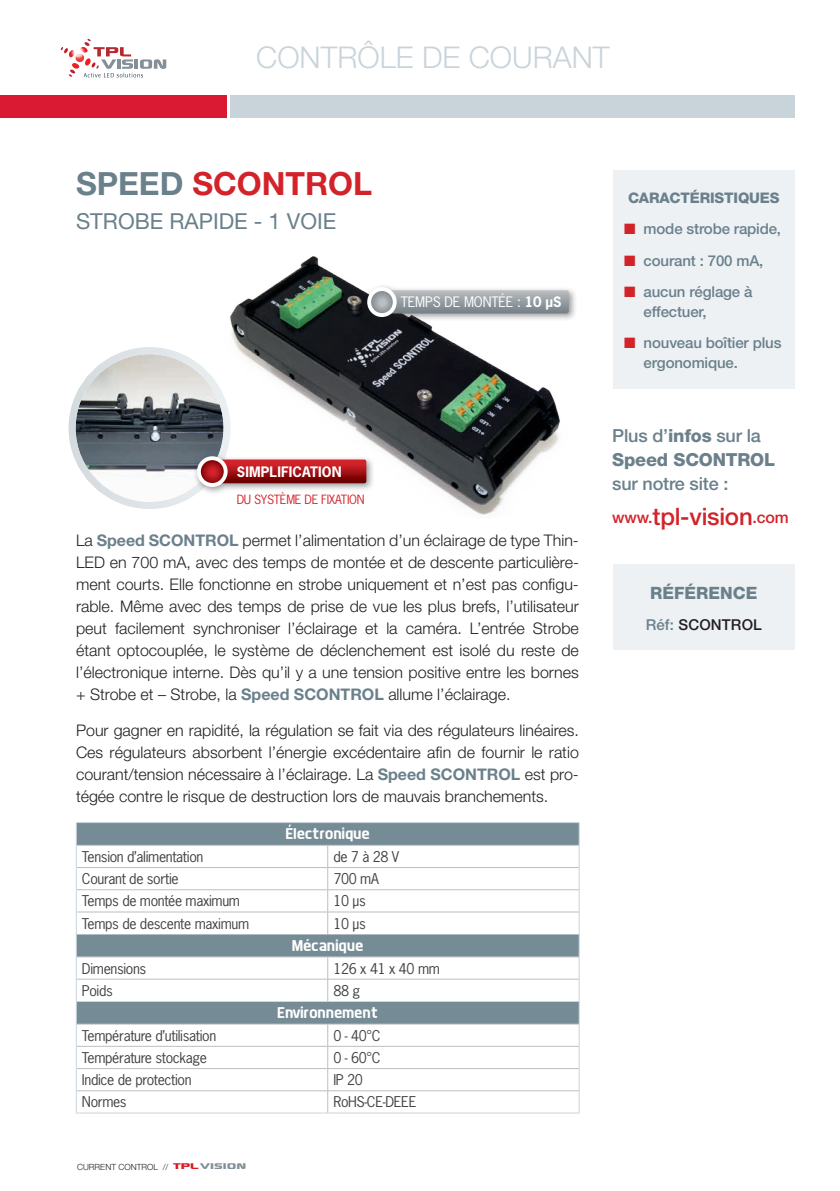
<style>
.page{position:relative;width:840px;height:1191px;background:#fff}
.page>*{position:absolute;margin:0;border:0;box-sizing:border-box;transform-origin:0 0}
.t1{font:700 32px "Helvetica Neue LT";color:#d2232a}
.t2{font:300 30px "Helvetica Neue LT";color:#c9d4da}
.t3{font:500 24px "Helvetica Neue LT";letter-spacing:-.01em;color:#d2232a}
.t4{font:22px "Helvetica Neue LT";color:#6a808b}
.t5{font:800 18px/24px "Helvetica Neue LT";letter-spacing:-.01em;color:#6a808b}
.t6{font:500 18px "Helvetica Neue LT";letter-spacing:-.01em;color:#6a808b}
.t7{font:800 17px "Helvetica Neue LT";color:#6a808b}
.t8{font:300 16px/22px "Helvetica Neue LT";color:#231f20;text-align:justify}
.t9{font:16px "Dyno";letter-spacing:-.025em;color:#fff}
.t10{font:500 15px/20px "Helvetica Neue LT";letter-spacing:-.01em;color:#6a808b}
.t11{font:500 15px "Helvetica Neue LT";letter-spacing:.01em;color:#231f20}
.t12{font:800 14.6px "Helvetica Neue LT";letter-spacing:-.01em;color:#6a808b}
.t13{font:14px "News Gothic Std";letter-spacing:-.025em;color:#414142}
.t14{font:13.6px "News Gothic Std";letter-spacing:-.01em;color:#fff}
.t15{font:700 13.6px "News Gothic Std";letter-spacing:.01em;color:#fff}
.t16{font:12px "News Gothic Std";letter-spacing:-.025em;color:#d2232a}
.t17{font:300 8.4px "Helvetica Neue LT";color:#231f20}
.s1{color:#6a808b}
.s2{font-weight:700}
.s3{color:#d2232a}
.s4{font-weight:700;color:#6a808b}
.s5{font-family:"Xscale";font-weight:400;font-size:16px;color:#d81920}
.s6{font-family:"Xscale";font-weight:400;font-size:16px;color:#849097}
.s7{font-weight:500}
.s8{font-size:16px}
</style>
<div class="page">
<div style="left:230px;top:95px;width:564px;height:23px;background:#c9d4da"></div>
<div style="left:0;top:95px;width:227px;height:23px;background:#da1a32"></div>
<svg style="left:61px;top:39px;width:105px;height:39px"></svg>
<div style="left:612px;top:170px;width:182px;height:218px;background:#edf1f4"></div>
<div style="left:77px;top:823px;width:501px;height:133px;background:#758b96"></div>
<svg style="left:77px;top:846px;width:501px;height:88px"></svg>
<svg style="left:77px;top:957px;width:501px;height:155px"></svg>
<svg style="left:327px;top:846px;width:1px;height:88px"></svg>
<hr style="left:76px;top:978px;width:251px;height:1px;background:#bcbec0">
<hr style="left:327px;top:978px;width:251px;height:1px;background:#bcbec0">
<svg style="left:327px;top:957px;width:1px;height:44px"></svg>
<hr style="left:76px;top:1046px;width:251px;height:1px;background:#bcbec0">
<hr style="left:327px;top:1046px;width:251px;height:1px;background:#bcbec0">
<hr style="left:76px;top:1068px;width:251px;height:1px;background:#bcbec0">
<hr style="left:327px;top:1068px;width:251px;height:1px;background:#bcbec0">
<svg style="left:327px;top:1024px;width:1px;height:88px"></svg>
<hr style="left:76px;top:845px;width:251px;height:1px;background:#bcbec0">
<hr style="left:327px;top:845px;width:251px;height:1px;background:#bcbec0">
<hr style="left:76px;top:956px;width:251px;height:1px;background:#bcbec0">
<hr style="left:327px;top:956px;width:251px;height:1px;background:#bcbec0">
<hr style="left:76px;top:1023px;width:251px;height:1px;background:#bcbec0">
<hr style="left:327px;top:1023px;width:251px;height:1px;background:#bcbec0">
<hr style="left:76px;top:867px;width:251px;height:1px;background:#bcbec0">
<hr style="left:327px;top:867px;width:251px;height:1px;background:#bcbec0">
<hr style="left:76px;top:889px;width:251px;height:1px;background:#bcbec0">
<hr style="left:327px;top:889px;width:251px;height:1px;background:#bcbec0">
<hr style="left:76px;top:911px;width:251px;height:1px;background:#bcbec0">
<hr style="left:327px;top:911px;width:251px;height:1px;background:#bcbec0">
<hr style="left:76px;top:1090px;width:251px;height:1px;background:#bcbec0">
<hr style="left:327px;top:1090px;width:251px;height:1px;background:#bcbec0">
<hr style="left:76px;top:822px;width:251px;height:1px;background:#c9d4da">
<hr style="left:327px;top:822px;width:252px;height:1px;background:#c9d4da">
<svg style="left:76px;top:823px;width:1px;height:289px"></svg>
<svg style="left:578px;top:823px;width:1px;height:289px"></svg>
<hr style="left:76px;top:1112px;width:251px;height:1px;background:#c9d4da">
<hr style="left:327px;top:1112px;width:252px;height:1px;background:#c9d4da">
<img style="left:76px;top:354px;width:147px;height:148px;border-radius:74px">
<div style="left:68px;top:347px;width:162px;height:162px;border:7px solid #fff;border-radius:50%"></div>
<img style="left:193px;top:257px;width:367px;height:258px">
<div style="left:363px;top:283px;width:214px;height:42px;background:#231f20;opacity:.45"></div>
<svg style="left:390px;top:290px;width:178px;height:23px;background:#989fa4"></svg>
<svg style="left:369px;top:289px;width:25px;height:26px"></svg>
<div style="left:367px;top:287px;width:29px;height:30px;border:4px solid #fff;border-radius:50%"></div>
<div style="left:192px;top:452px;width:182px;height:43px;background:#231f20;opacity:.45"></div>
<svg style="left:221px;top:459px;width:145px;height:24px;background:#a6181c"></svg>
<svg style="left:199px;top:458px;width:26px;height:27px"></svg>
<div style="left:197px;top:456px;width:30px;height:31px;border:4px solid #fff;border-radius:50%"></div>
<div style="left:612px;top:564px;width:182px;height:85px;background:#edf1f4"></div>
<h2 class="t2" style="left:256px;top:39px;width:354px">Contrôle de courant</h2>
<h1 class="t1" style="left:76px;top:164px;width:297px"><span class="s1">speed</span> sCONTROL</h1>
<h3 class="t4" style="left:76px;top:208px;width:261px">STROBE RAPIDE - 1 VOIE</h3>
<p class="t14" style="left:400px;top:293px;width:162px">temps de montée : <span class="s2">10 ΜS</span></p>
<p class="t12" style="left:627px;top:189px;width:153px">CARACTÉRISTIQUES</p>
<p class="t10" style="left:624px;top:219px;width:158px"><span class="s3">■</span> mode strobe rapide,</p>
<p class="t10" style="left:624px;top:250px;width:140px"><span class="s3">■</span> courant : 700 mA,</p>
<p class="t10" style="left:643px;top:281px;width:110px;text-indent:-19px"><span class="s3">■</span> aucun réglage à effectuer,</p>
<p class="t10" style="left:643px;top:333px;width:139px;text-indent:-19px"><span class="s3">■</span> nouveau boîtier plus ergonomique.</p>
<p class="t15" style="left:237px;top:463px;width:106px">SIMPLIFICATION</p>
<p class="t16" style="left:236px;top:491px;width:127px">du système de fixation</p>
<p class="t8" style="left:76px;top:528px;width:504px">La <span class="s4">Speed SCONTROL</span> permet l’alimentation d’un éclairage de type Thin-<br>LED</p>
<p class="t8" style="left:76px;top:550px;width:504px;text-indent:34px">en 700 mA, avec des temps de montée et de descente particulière&shy;ment courts. Elle fonctionne en strobe uniquement et n’est pas configu&shy;rable. Même avec des temps de prise de vue les plus brefs, l’utilisateur peut facilement synchroniser l’éclairage et la caméra. L’entrée Strobe étant optocouplée, le système de déclenchement est isolé du reste de l’électronique interne. Dès qu’il y a une tension positive entre les bornes + Strobe et – Strobe, la <span class="s4">Speed SCONTROL</span> allume l’éclairage.</p>
<p class="t8" style="left:76px;top:719px;width:504px">Pour gagner en rapidité, la régulation se fait via des régulateurs linéaires.<br>Ces régulateurs absorbent l’énergie excédentaire afin de fournir le ratio courant/tension nécessaire à l’éclairage. La <span class="s4">Speed SCONTROL</span> est pro&shy;tégée contre le risque de destruction lors de mauvais branchements.</p>
<p class="t9" style="left:285px;top:824px;width:86px">Électronique</p>
<p class="t13" style="left:82px;top:847px;width:123px">Tension d’alimentation</p>
<p class="t13" style="left:333px;top:847px;width:67px">de 7 à 28 V</p>
<p class="t13" style="left:82px;top:869px;width:98px">Courant de sortie</p>
<p class="t13" style="left:333px;top:869px;width:47px">700 mA</p>
<p class="t13" style="left:82px;top:892px;width:159px">Temps de montée maximum</p>
<p class="t13" style="left:333px;top:892px;width:34px">10 μs</p>
<p class="t13" style="left:82px;top:914px;width:168px">Temps de descente maximum</p>
<p class="t13" style="left:333px;top:914px;width:34px">10 μs</p>
<p class="t9" style="left:291px;top:935px;width:73px">Mécanique</p>
<p class="t13" style="left:82px;top:959px;width:66px">Dimensions</p>
<p class="t13" style="left:333px;top:959px;width:108px">126 x 41 x 40 mm</p>
<p class="t13" style="left:82px;top:981px;width:32px">Poids</p>
<p class="t13" style="left:333px;top:981px;width:28px">88 g</p>
<p class="t9" style="left:277px;top:1003px;width:102px">Environnement</p>
<p class="t13" style="left:82px;top:1026px;width:136px">Température d’utilisation</p>
<p class="t13" style="left:333px;top:1026px;width:48px">0 - 40°C</p>
<p class="t13" style="left:82px;top:1048px;width:127px">Température stockage</p>
<p class="t13" style="left:333px;top:1048px;width:48px">0 - 60°C</p>
<p class="t13" style="left:82px;top:1070px;width:111px">Indice de protection</p>
<p class="t13" style="left:333px;top:1070px;width:31px">IP 20</p>
<p class="t13" style="left:82px;top:1093px;width:46px">Normes</p>
<p class="t13" style="left:333px;top:1093px;width:85px">RoHS-CE-DEEE</p>
<p class="t17" style="left:77px;top:1161px;width:170px">current control // <span class="s5">TPL</span><span class="s6">VISION</span></p>
<p class="t5" style="left:612px;top:423px;width:164px"><span class="s7">Plus d’</span>INFOS <span class="s7">sur la<br></span>SPEED SCONTROL</p>
<p class="t6" style="left:612px;top:472px;width:118px">sur notre site :</p>
<h3 class="t3" style="left:612px;top:502px;width:178px"><span class="s8">www.</span>tpl-vision<span class="s8">.com</span></h3>
<p class="t7" style="left:649px;top:582px;width:109px">RÉFÉRENCE</p>
<p class="t11" style="left:645px;top:616px;width:118px"><span class="s1">Réf:</span> SCONTROL</p>
</div>
